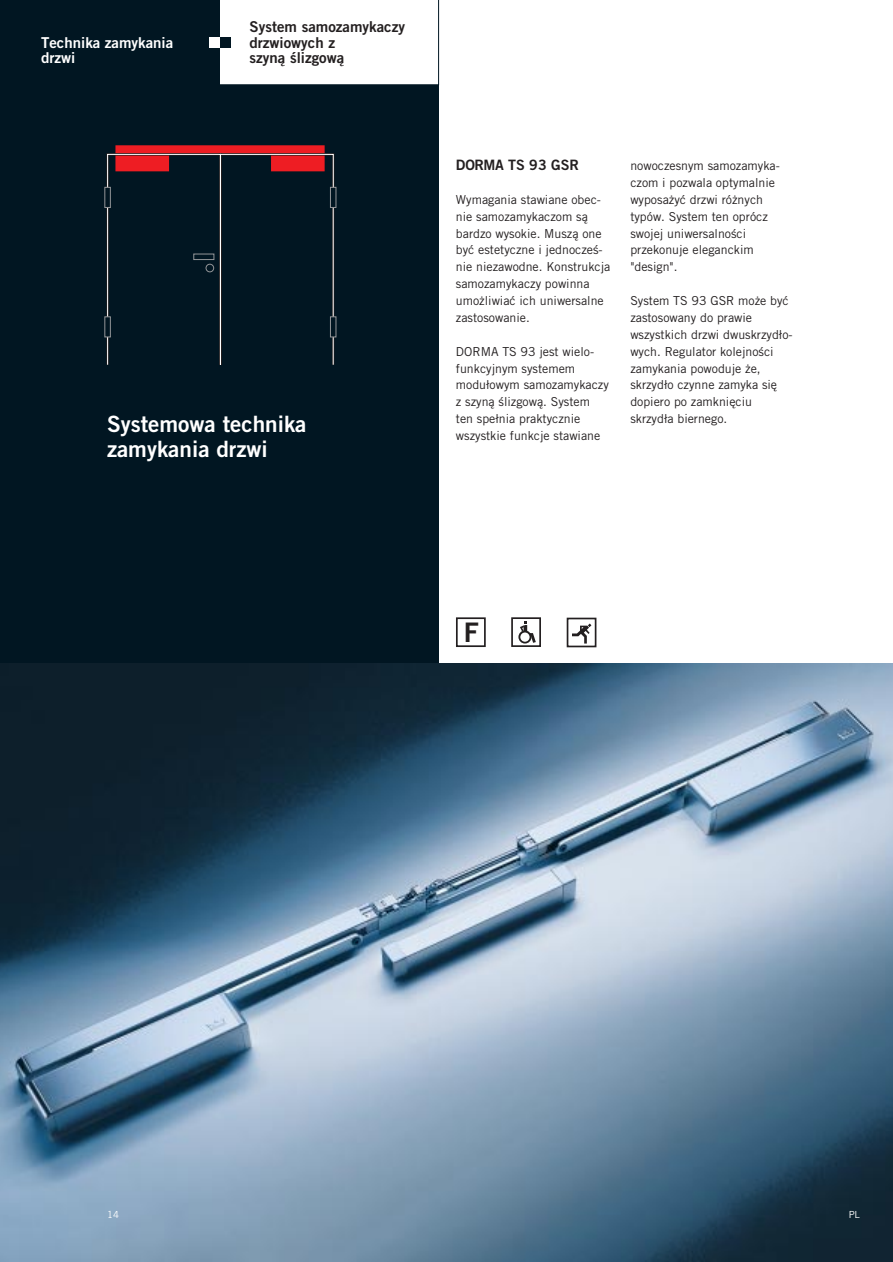
<style>
.page{position:relative;width:893px;height:1262px;background:#fff}
.page>*{position:absolute;margin:0;border:0;box-sizing:border-box;transform-origin:0 0}
.t1{font:27px "Trade Gothic Bold Two";color:#231f20}
.t2{font:22.5px/25.3px "Trade Polnisch Bold Two";color:#fff}
.t3{font:15px/15.8px "Trade Polnisch Bold Two";color:#231f20}
.t4{font:15px/15.8px "Trade Polnisch Bold Two";color:#fff}
.t5{font:14.4px "Trade Polnisch Bold Two";color:#231f20}
.t6{font:12.3px/16.8px "Trade Polnisch";color:#231f20}
.t7{font:9.75px "Trade Polnisch";color:#fff}
</style>
<div class="page">
<div style="left:0;top:0;width:439px;height:1261px;background:#011622"></div>
<div style="left:220px;top:0;width:219px;height:85px;background:#fff"></div>
<div style="left:209px;top:37px;width:11px;height:11px;background:#fff"></div>
<div style="left:220px;top:37px;width:11px;height:11px;background:#011622"></div>
<div style="left:115px;top:145px;width:209px;height:9px;border:3px solid #ee1d23"></div>
<svg style="left:107px;top:154px;width:227px;height:211px"></svg>
<svg style="left:104px;top:187px;width:233px;height:151px"></svg>
<div style="left:117px;top:156px;width:50px;height:14px;background:#ee1d23"></div>
<div style="left:272px;top:156px;width:51px;height:14px;background:#ee1d23"></div>
<div style="left:117px;top:147px;width:206px;height:5px;background:#ee1d23"></div>
<img style="left:0;top:664px;width:892px;height:597px">
<svg style="left:485px;top:617px;width:1px;height:30px"></svg>
<div style="left:456px;top:617px;width:29px;height:30px;background:#fff;border:2px solid #231f20"></div>
<div style="left:511px;top:617px;width:30px;height:30px;background:#fff;border:2px solid #231f20"></div>
<svg style="left:518px;top:630px;width:13px;height:13px"></svg>
<svg style="left:520px;top:621px;width:16px;height:22px"></svg>
<div style="left:566px;top:617px;width:30px;height:30px;background:#fff;border:2px solid #231f20"></div>
<svg style="left:572px;top:623px;width:19px;height:20px"></svg>
<p class="t4" style="left:41px;top:36px;width:134px">Technika zamykania drzwi</p>
<p class="t3" style="left:249px;top:20px;width:157px">System samozamykaczy drzwiowych z<br>szynå ‚lizgowå</p>
<h2 class="t2" style="left:107px;top:413px;width:201px">Systemowa technika zamykania drzwi</h2>
<p class="t5" style="left:456px;top:160px;width:125px">DORMA TS 93 GSR</p>
<p class="t6" style="left:456px;top:192px;width:156px">Wymagania stawiane obec&shy;nie samozamykaczom så bardzo wysokie. Muszå one byç estetyczne i jednocze‚- nie niezawodne. Konstrukcja samozamykaczy powinna umo∫liwiaç ich uniwersalne zastosowanie.</p>
<p class="t6" style="left:456px;top:344px;width:154px">DORMA TS 93 jest wielo&shy;funkcyjnym systemem modu¬owym samozamykaczy z szynå ‚lizgowå. System ten spe¬nia praktycznie wszystkie funkcje stawiane</p>
<p class="t6" style="left:630px;top:159px;width:151px">nowoczesnym samozamyka&shy;czom i pozwala optymalnie wyposa∫yç drzwi ró∫nych typów. System ten oprócz swojej uniwersalno‚ci przekonuje eleganckim "design".</p>
<p class="t6" style="left:630px;top:294px;width:164px">System TS 93 GSR mo∫e byç zastosowany do prawie wszystkich drzwi dwuskrzyd¬o&shy;wych. Regulator kolejno‚ci zamykania powoduje ∫e, skrzyd¬o czynne zamyka si™ dopiero po zamkni™ciu skrzyd¬a biernego.</p>
<h1 class="t1" style="left:464px;top:622px;width:16px">F</h1>
<p class="t7" style="left:107px;top:1211px;width:13px">14</p>
<p class="t7" style="left:848px;top:1211px;width:13px">PL</p>
</div>
